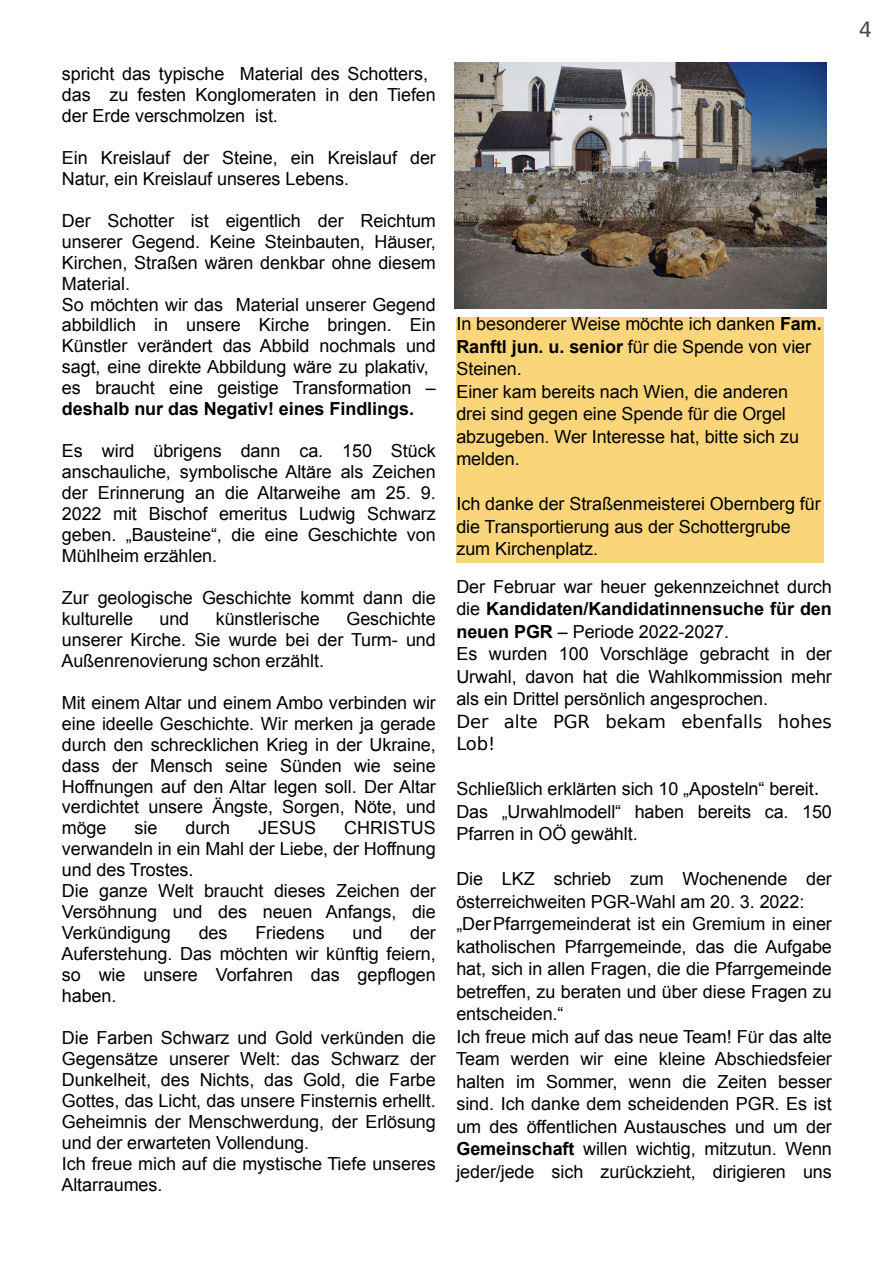
<style>
.page{position:relative;width:893px;height:1263px;background:#fff}
.page>*{position:absolute;margin:0;border:0;box-sizing:border-box;transform-origin:0 0}
.t1{font:21px "DejaVu Sans";color:#474747}
.t2{font:18px/21px "Arial";letter-spacing:-.005em;color:#000}
.t3{font:700 18px "Arial";color:#000}
.t4{font:18px/22.5px "DejaVu Sans";letter-spacing:-.005em;color:#000}
.s1{font-weight:700}
.s2{font-family:"DejaVu Sans"}
</style>
<div class="page">
<img style="left:454px;top:63px;width:372px;height:246px">
<div style="left:456px;top:317px;width:368px;height:245px;background:#fbd57a"></div>
<p class="t2" style="left:62px;top:63px;width:375px">spricht das typische Material des Schotters, das zu festen Konglomeraten in den Tiefen der Erde verschmolzen ist.</p>
<p class="t2" style="left:62px;top:147px;width:376px">Ein Kreislauf der Steine, ein Kreislauf der<br>Natur, ein Kreislauf unseres Lebens.</p>
<p class="t2" style="left:62px;top:210px;width:376px">Der Schotter ist eigentlich der Reichtum unserer Gegend. Keine Steinbauten, Häuser, Kirchen, Straßen wären denkbar ohne diesem Material.<br>So möchten wir das Material unserer Gegend abbildlich in unsere Kirche bringen. Ein Künstler verändert das Abbild nochmals und sagt, eine direkte Abbildung wäre zu plakativ, es braucht eine geistige Transformation –</p>
<p class="t3" style="left:62px;top:399px;width:354px">deshalb nur das Negativ! eines Findlings.</p>
<p class="t2" style="left:62px;top:440px;width:375px;text-align:justify">Es wird übrigens dann ca. 150 Stück anschauliche, symbolische Altäre als Zeichen der Erinnerung an die Altarweihe am 25. 9.<br>2022 mit Bischof emeritus Ludwig Schwarz geben. „Bausteine“, die eine Geschichte von Mühlheim erzählen.</p>
<p class="t2" style="left:62px;top:587px;width:375px">Zur geologische Geschichte kommt dann die kulturelle</p>
<p class="t2" style="left:61px;top:608px;width:376px;text-align:justify;text-indent:285px">Geschichte unserer Kirche. Sie wurde bei der Turm- und Außenrenovierung schon erzählt.</p>
<p class="t2" style="left:62px;top:692px;width:376px;text-align:justify">Mit einem Altar und einem Ambo verbinden wir eine ideelle Geschichte. Wir merken ja gerade durch den schrecklichen Krieg in der Ukraine, dass der Mensch seine Sünden wie seine Hoffnungen auf den Altar legen soll. Der Altar verdichtet unsere Ängste, Sorgen, Nöte, und möge</p>
<p class="t2" style="left:159px;top:608px;width:31px">und</p>
<p class="t2" style="left:216px;top:608px;width:106px">künstlerische</p>
<p class="t2" style="left:62px;top:818px;width:376px;text-indent:282px">CHRISTUS verwandeln in ein Mahl der Liebe, der Hoffnung und des Trostes.<br>Die ganze Welt braucht dieses Zeichen der<br>Versöhnung und des neuen Anfangs, die<br>Verkündigung</p>
<p class="t2" style="left:135px;top:818px;width:24px">sie</p>
<p class="t2" style="left:186px;top:818px;width:46px">durch</p>
<p class="t2" style="left:258px;top:818px;width:59px">JESUS</p>
<p class="t2" style="left:61px;top:922px;width:376px;text-align:justify;text-indent:349px">der Auferstehung. Das möchten wir künftig feiern, so wie unsere Vorfahren das gepflogen haben.</p>
<p class="t2" style="left:61px;top:1027px;width:376px">Die Farben Schwarz und Gold verkünden die Gegensätze unserer Welt: das Schwarz der Dunkelheit, des Nichts, das Gold, die Farbe Gottes, das Licht, das unsere Finsternis erhellt.<br>Geheimnis der Menschwerdung, der Erlösung und der erwarteten Vollendung.<br>Ich freue mich auf die mystische Tiefe unseres Altarraumes.</p>
<p class="t2" style="left:199px;top:922px;width:30px">des</p>
<p class="t2" style="left:255px;top:922px;width:71px">Friedens</p>
<p class="t2" style="left:353px;top:922px;width:31px">und</p>
<p class="t2" style="left:456px;top:313px;width:367px;line-height:22.5px">In besonderer Weise möchte ich danken <span class="s1">Fam.<br>Ranftl jun. u. senior</span> für die Spende von vier<br>Steinen.<br>Einer kam bereits nach Wien, die anderen drei sind gegen eine Spende für die Orgel abzugeben. Wer Interesse hat, bitte sich zu melden.</p>
<p class="t2" style="left:456px;top:493px;width:366px;line-height:22.5px">Ich danke der Straßenmeisterei Obernberg für die Transportierung aus der Schottergrube zum Kirchenplatz.</p>
<p class="t2" style="left:456px;top:575px;width:377px;line-height:22.5px">Der Februar war heuer gekennzeichnet durch die <span class="s1">Kandidaten/Kandidatinnensuche für den neuen PGR</span> – Periode 2022-2027.<br>Es wurden 100 Vorschläge gebracht in der Urwahl, davon hat die Wahlkommission mehr als ein Drittel persönlich angesprochen.</p>
<p class="t4" style="left:456px;top:710px;width:377px">Der alte PGR bekam ebenfalls hohes<br>Lob!</p>
<p class="t2" style="left:456px;top:778px;width:377px;line-height:22.5px">Schließlich erklärten sich 10 „Aposteln“ bereit<span class="s2">.<br></span>Das „Urwahlmodell“ haben bereits ca. 150<br>Pfarren in OÖ gewählt.</p>
<p class="t2" style="left:456px;top:868px;width:377px;line-height:22.5px">Die LKZ schrieb zum Wochenende der österreichweiten PGR-Wahl am 20. 3. 2022: „DerPfarrgemeinderat ist ein Gremium in einer katholischen Pfarrgemeinde, das die Aufgabe hat, sich in allen Fragen, die die Pfarrgemeinde betreffen, zu beraten und über diese Fragen zu entscheiden.“<br>Ich freue mich auf das neue Team! Für das alte Team werden wir eine kleine Abschiedsfeier halten im Sommer, wenn die Zeiten besser sind. Ich danke dem scheidenden PGR. Es ist um des öffentlichen Austausches und um der <span class="s1">Gemeinschaft</span> willen wichtig, mitzutun. Wenn jeder/jede sich zurückzieht, dirigieren uns</p>
<p class="t1" style="left:859px;top:17px;width:15px">4</p>
</div>
